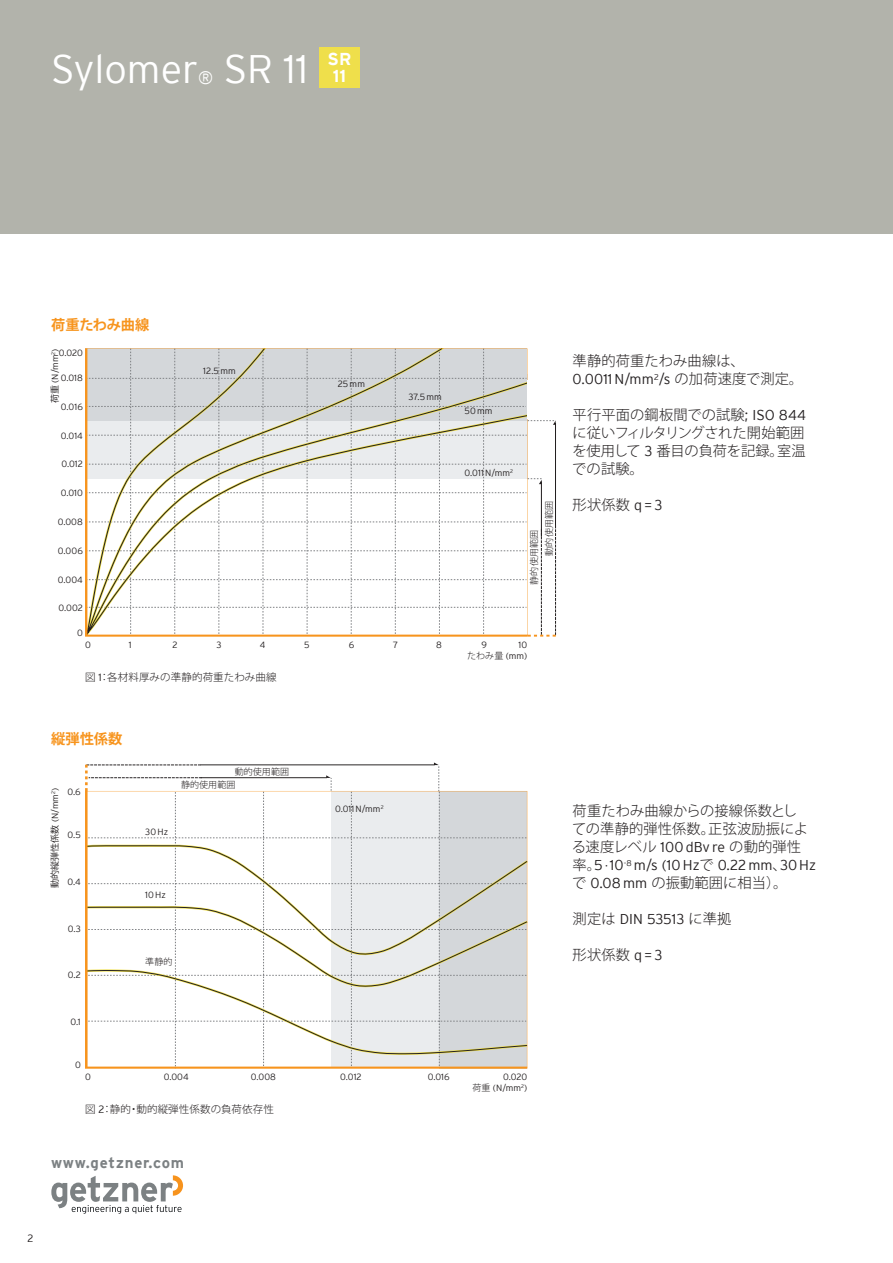
<style>
.page{position:relative;width:893px;height:1263px;background:#fff}
.page>*{position:absolute;margin:0;border:0;box-sizing:border-box;transform-origin:0 0}
.t1{font:300 39.75px "Interstate";color:#fff}
.t2{font:700 17.25px/17.2px "Interstate";color:#fff;text-align:center}
.t3{font:700 15px "Interstate";letter-spacing:.055em;color:#7c8183}
.t4{font:300 14.25px/18px "Koz Go Pro";letter-spacing:.01em;color:#231f20}
.t5{font:300 14.25px "Interstate";letter-spacing:.01em;color:#231f20}
.t6{font:700 14.25px "Koz Go Pro";letter-spacing:.005em;color:#f7941d}
.t7{font:300 10.5px "Koz Go Pro";letter-spacing:.01em;color:#231f20}
.t8{font:300 10.5px "Interstate";color:#231f20}
.t9{font:300 9px/11.6px "Interstate";letter-spacing:.01em;color:#231f20;text-align:right}
.t10{font:300 9px/15px "Koz Go Pro";letter-spacing:.01em;color:#231f20}
.t11{font:9px "Koz Go Pro";letter-spacing:.01em;color:#231f20}
.s1{font-size:18px}
.s2{font-family:"Koz Go Pro";font-weight:400}
.s3{font-family:"Interstate"}
.s4{font-family:"Koz Go Pro"}
.s5{font-family:"Interstate";font-weight:300}
</style>
<div class="page">
<svg style="left:528px;top:420px;width:28px;height:216px"></svg>
<svg style="left:85px;top:348px;width:443px;height:288px"></svg>
<hr style="left:527px;top:381px;width:2px;height:38px;background:#fff">
<svg style="left:85px;top:762px;width:442px;height:306px"></svg>
<svg style="left:51px;top:1175px;width:132px;height:39px"></svg>
<div style="left:0;top:0;width:893px;height:234px;background:#b2b3ab"></div>
<div style="left:319px;top:47px;width:41px;height:41px;background:#efdf4b"></div>
<h1 class="t1" style="left:51px;top:51px;width:259px">Sylomer<span class="s1">®</span> SR 11</h1>
<h2 class="t2" style="left:328px;top:52px;width:25px">SR<br>11</h2>
<h3 class="t6" style="left:51px;top:316px;width:100px">荷重たわみ曲線</h3>
<p class="t9" style="left:50px;top:403px;width:57px;rotate:-90deg"><span class="s2">荷重</span> (N/mm<sup>2</sup>)</p>
<p class="t9" style="left:59px;top:347px;width:26px">0.020</p>
<p class="t9" style="left:61px;top:373px;width:24px">0.018</p>
<p class="t9" style="left:61px;top:401px;width:23px">0.016</p>
<p class="t9" style="left:61px;top:430px;width:24px">0.014</p>
<p class="t9" style="left:61px;top:459px;width:23px">0.012</p>
<p class="t9" style="left:61px;top:487px;width:24px">0.010</p>
<p class="t9" style="left:58px;top:517px;width:27px">0.008</p>
<p class="t9" style="left:58px;top:545px;width:26px">0.006</p>
<p class="t9" style="left:58px;top:574px;width:27px">0.004</p>
<p class="t9" style="left:59px;top:602px;width:26px">0.002</p>
<p class="t9" style="left:77px;top:628px;width:7px">0</p>
<p class="t9" style="left:203px;top:365px;width:34px">12.5 mm</p>
<p class="t9" style="left:338px;top:378px;width:29px">25 mm</p>
<p class="t9" style="left:409px;top:391px;width:35px">37.5 mm</p>
<p class="t9" style="left:465px;top:406px;width:29px">50 mm</p>
<p class="t9" style="left:465px;top:467px;width:50px">0.011 N/mm<sup>2</sup></p>
<p class="t10" style="left:527px;top:556px;width:56px;text-indent:-29px;rotate:-90deg">静的使用範囲<br>動的使用範囲</p>
<p class="t9" style="left:85px;top:639px;width:7px">0</p>
<p class="t9" style="left:129px;top:639px;width:4px">1</p>
<p class="t9" style="left:172px;top:639px;width:7px">2</p>
<p class="t9" style="left:217px;top:639px;width:7px">3</p>
<p class="t9" style="left:260px;top:639px;width:7px">4</p>
<p class="t9" style="left:304px;top:639px;width:7px">5</p>
<p class="t9" style="left:349px;top:639px;width:7px">6</p>
<p class="t9" style="left:393px;top:639px;width:7px">7</p>
<p class="t9" style="left:436px;top:639px;width:7px">8</p>
<p class="t9" style="left:481px;top:639px;width:7px">9</p>
<p class="t9" style="left:519px;top:639px;width:10px">10</p>
<p class="t10" style="left:467px;top:649px;width:62px">たわみ量 <span class="s3">(mm)</span></p>
<p class="t7" style="left:85px;top:670px;width:193px">図 <span class="s3">1</span>：各材料厚みの準静的荷重たわみ曲線</p>
<h3 class="t4" style="left:573px;top:352px;width:174px">準静的荷重たわみ曲線は、</h3>
<h3 class="t5" style="left:573px;top:373px;width:232px">0.0011N/mm<sup>2</sup>/s <span class="s4">の加荷速度で測定。</span></h3>
<h3 class="t4" style="left:572px;top:406px;width:235px">平行平面の鋼板間での試験<span class="s3">; ISO 844</span>に従いフィルタリングされた開始範囲を使用して <span class="s3">3</span> 番目の負荷を記録。室温での試験。</h3>
<h3 class="t4" style="left:573px;top:496px;width:91px">形状係数 <span class="s3">q = 3</span></h3>
<h3 class="t6" style="left:51px;top:730px;width:73px">縦弾性係数</h3>
<p class="t11" style="left:49px;top:888px;width:102px;rotate:-90deg">動的縦弾性係数 <span class="s5">(N/mm</span><sup>2</sup><span class="s5">)</span></p>
<p class="t9" style="left:67px;top:786px;width:15px">0.6</p>
<p class="t9" style="left:67px;top:830px;width:15px">0.5</p>
<p class="t9" style="left:67px;top:876px;width:15px">0.4</p>
<p class="t9" style="left:68px;top:923px;width:15px">0.3</p>
<p class="t9" style="left:68px;top:969px;width:15px">0.2</p>
<p class="t9" style="left:70px;top:1016px;width:12px">0.1</p>
<p class="t9" style="left:75px;top:1059px;width:7px">0</p>
<p class="t10" style="left:235px;top:764px;width:56px">動的使用範囲</p>
<p class="t10" style="left:181px;top:777px;width:56px">静的使用範囲</p>
<p class="t9" style="left:145px;top:826px;width:24px">30Hz</p>
<p class="t9" style="left:145px;top:890px;width:22px">10Hz</p>
<p class="t10" style="left:145px;top:954px;width:29px">準静的</p>
<p class="t9" style="left:335px;top:803px;width:50px">0.011N/mm<sup>2</sup></p>
<p class="t9" style="left:85px;top:1071px;width:7px">0</p>
<p class="t9" style="left:164px;top:1071px;width:27px">0.004</p>
<p class="t9" style="left:251px;top:1071px;width:27px">0.008</p>
<p class="t9" style="left:340px;top:1071px;width:23px">0.012</p>
<p class="t9" style="left:428px;top:1071px;width:23px">0.016</p>
<p class="t9" style="left:472px;top:1071px;width:57px">0.020<br><span class="s4">荷重</span> (N/mm<sup>2</sup>)</p>
<p class="t7" style="left:85px;top:1102px;width:190px">図 <span class="s3">2</span>：静的・動的縦弾性係数の負荷依存性</p>
<h3 class="t3" style="left:51px;top:1157px;width:135px">www.getzner.com</h3>
<h3 class="t4" style="left:572px;top:802px;width:238px">荷重たわみ曲線からの接線係数としての準静的弾性係数。正弦波励振による速度レベル <span class="s3">100 dBv re</span> の動的弾性</h3>
<h3 class="t5" style="left:573px;top:859px;width:245px"><span class="s4">率。</span>5 <span class="s4">·</span> 10<sup>-8</sup> m/s (10Hz<span class="s4">で</span> 0.22 mm<span class="s4">、</span>30Hz</h3>
<h3 class="t4" style="left:572px;top:874px;width:217px">で <span class="s3">0.08 mm</span> の振動範囲に相当）。</h3>
<h3 class="t5" style="left:573px;top:913px;width:160px"><span class="s4">測定は</span> DIN 53513 <span class="s4">に準拠</span></h3>
<h3 class="t4" style="left:573px;top:946px;width:91px">形状係数 <span class="s3">q = 3</span></h3>
<p class="t8" style="left:28px;top:1234px;width:7px">2</p>
</div>
